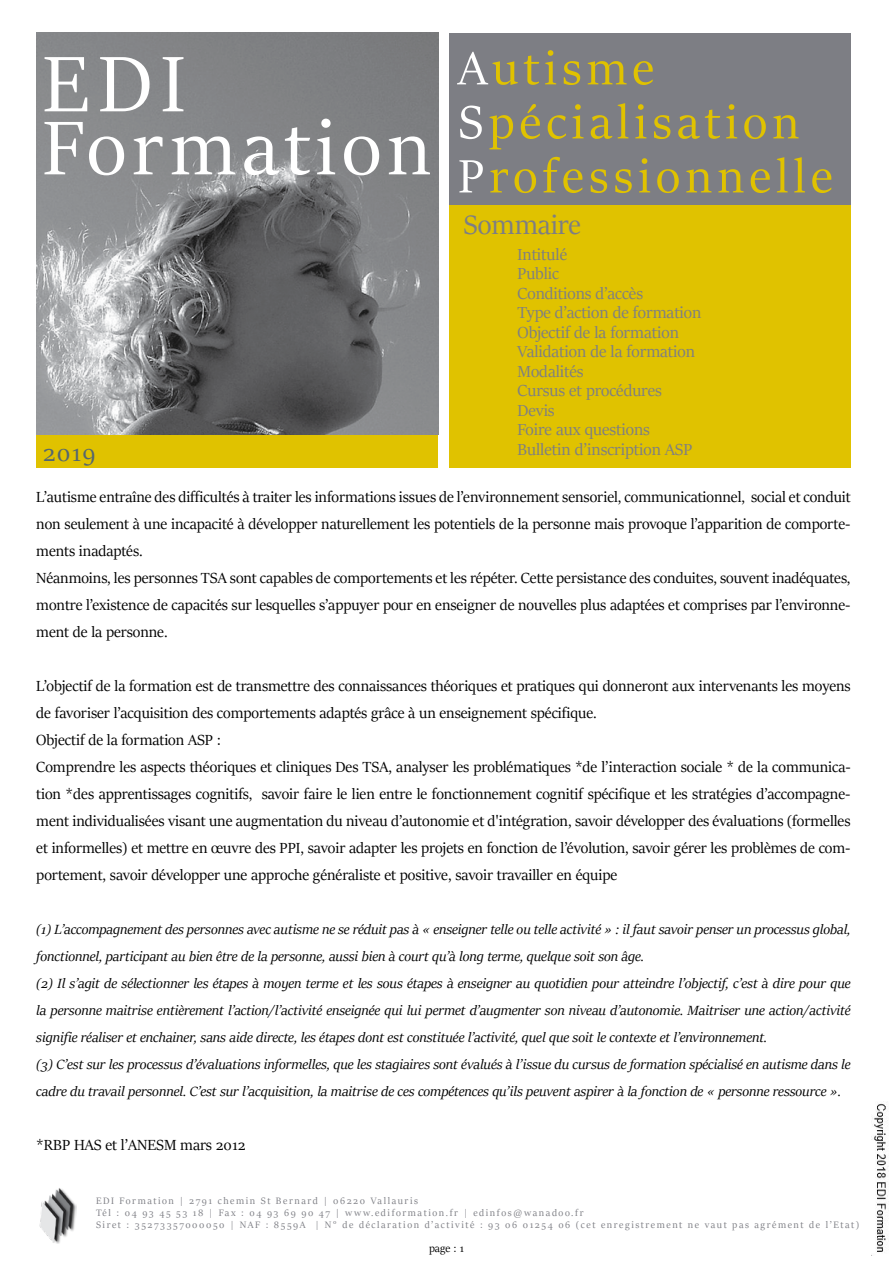
<style>
.page{position:relative;width:893px;height:1263px;background:#fff}
.page>*{position:absolute;margin:0;border:0;box-sizing:border-box;transform-origin:0 0}
.t1{font:88.5px "Sitka Banner";color:#fff}
.t2{font:85.5px "Sitka Banner";letter-spacing:.07em;color:#fff}
.t3{font:52.5px/54px "Sitka Banner";letter-spacing:.1em;color:#e0c200}
.t4{font:30px "Sitka Banner";color:#7d7e84}
.t5{font:27px "Sitka Banner";color:#546670}
.t6{font:18px/19.5px "Sitka Banner";color:#7d7e84}
.t7{font:16.5px/27px "Sitka Banner";color:#000}
.t8{font:italic 15px/27px "Sitka Banner";color:#000}
.t9{font:12px "Sitka Banner";color:#000}
.t10{font:10.5px/12px "Sitka Banner";letter-spacing:.15em;color:#7d7e84}
.s1{color:#fff}
</style>
<div class="page">
<img style="left:39px;top:1188px;width:37px;height:56px">
<img style="left:871px;top:1103px;width:17px;height:149px">
<div style="left:449px;top:190px;width:402px;height:278px;background:#e0c200"></div>
<div style="left:449px;top:33px;width:402px;height:172px;background:#7d7e84"></div>
<img style="left:36px;top:33px;width:402px;height:402px">
<div style="left:36px;top:435px;width:402px;height:33px;background:#e0c200"></div>
<h1 class="t1" style="left:43px;top:23px;width:144px">EDI</h1>
<h2 class="t2" style="left:43px;top:89px;width:390px">Formation</h2>
<h3 class="t3" style="left:458px;top:39px;width:376px"><span class="s1">A</span>utisme<br><span class="s1">S</span>pécialisation<br><span class="s1">P</span>rofessionnelle</h3>
<h3 class="t4" style="left:463px;top:204px;width:119px">Sommaire</h3>
<p class="t6" style="left:517px;top:244px;width:185px">Intitulé<br>Public<br>Conditions d’accès<br>Type d’action de formation<br>Objectif de la formation<br>Validation de la formation<br>Modalités<br>Cursus et procédures<br>Devis<br>Foire aux questions<br>Bulletin d’inscription ASP</p>
<p class="t7" style="left:36px;top:482px;width:816px">L’autisme entraîne des difficultés à traiter les informations issues de l’environnement sensoriel, communicationnel, social et conduit non seulement à une incapacité à développer naturellement les potentiels de la personne mais provoque l’apparition de comporte&shy;ments inadaptés.<br>Néanmoins, les personnes TSA sont capables de comportements et les répéter. Cette persistance des conduites, souvent inadéquates, montre l’existence de capacités sur lesquelles s’appuyer pour en enseigner de nouvelles plus adaptées et comprises par l’environne&shy;ment de la personne.</p>
<p class="t7" style="left:36px;top:671px;width:816px">L’objectif de la formation est de transmettre des connaissances théoriques et pratiques qui donneront aux intervenants les moyens de favoriser l’acquisition des comportements adaptés grâce à un enseignement spécifique.<br>Objectif de la formation ASP :<br>Comprendre les aspects théoriques et cliniques Des TSA, analyser les problématiques *de l’interaction sociale * de la communica&shy;tion *des apprentissages cognitifs, savoir faire le lien entre le fonctionnement cognitif spécifique et les stratégies d’accompagne&shy;ment individualisées visant une augmentation du niveau d’autonomie et d'intégration, savoir développer des évaluations (formelles et informelles) et mettre en œuvre des PPI, savoir adapter les projets en fonction de l’évolution, savoir gérer les problèmes de com&shy;portement, savoir développer une approche généraliste et positive, savoir travailler en équipe</p>
<h3 class="t5" style="left:43px;top:434px;width:54px">2019</h3>
<p class="t8" style="left:36px;top:915px;width:816px">(1) L’accompagnement des personnes avec autisme ne se réduit pas à « enseigner telle ou telle activité » : il faut savoir penser un processus global, fonctionnel, participant au bien être de la personne, aussi bien à court qu’à long terme, quelque soit son âge.<br>(2) Il s’agit de sélectionner les étapes à moyen terme et les sous étapes à enseigner au quotidien pour atteindre l’objectif, c’est à dire pour que la personne maitrise entièrement l’action/l’activité enseignée qui lui permet d’augmenter son niveau d’autonomie. Maitriser une action/activité signifie réaliser et enchainer, sans aide directe, les étapes dont est constituée l’activité, quel que soit le contexte et l’environnement.<br>(3) C’est sur les processus d’évaluations informelles, que les stagiaires sont évalués à l’issue du cursus de formation spécialisé en autisme dans le cadre du travail personnel. C’est sur l’acquisition, la maitrise de ces compétences qu’ils peuvent aspirer à la fonction de « personne ressource ».</p>
<p class="t7" style="left:36px;top:1130px;width:211px">*RBP HAS et l’ANESM mars 2012</p>
<p class="t10" style="left:96px;top:1195px;width:765px">EDI Formation | 2791 chemin St Bernard | 06220 Vallauris<br>Tél : 04 93 45 53 18 | Fax : 04 93 69 90 47 | www.ediformation.fr | edinfos@wanadoo.fr<br>Siret : 35273357000050 | NAF : 8559A | N° de déclaration d’activité : 93 06 01254 06 (cet enregistrement ne vaut pas agrément de l’Etat)</p>
<p class="t9" style="left:429px;top:1240px;width:36px">page : 1</p>
</div>
